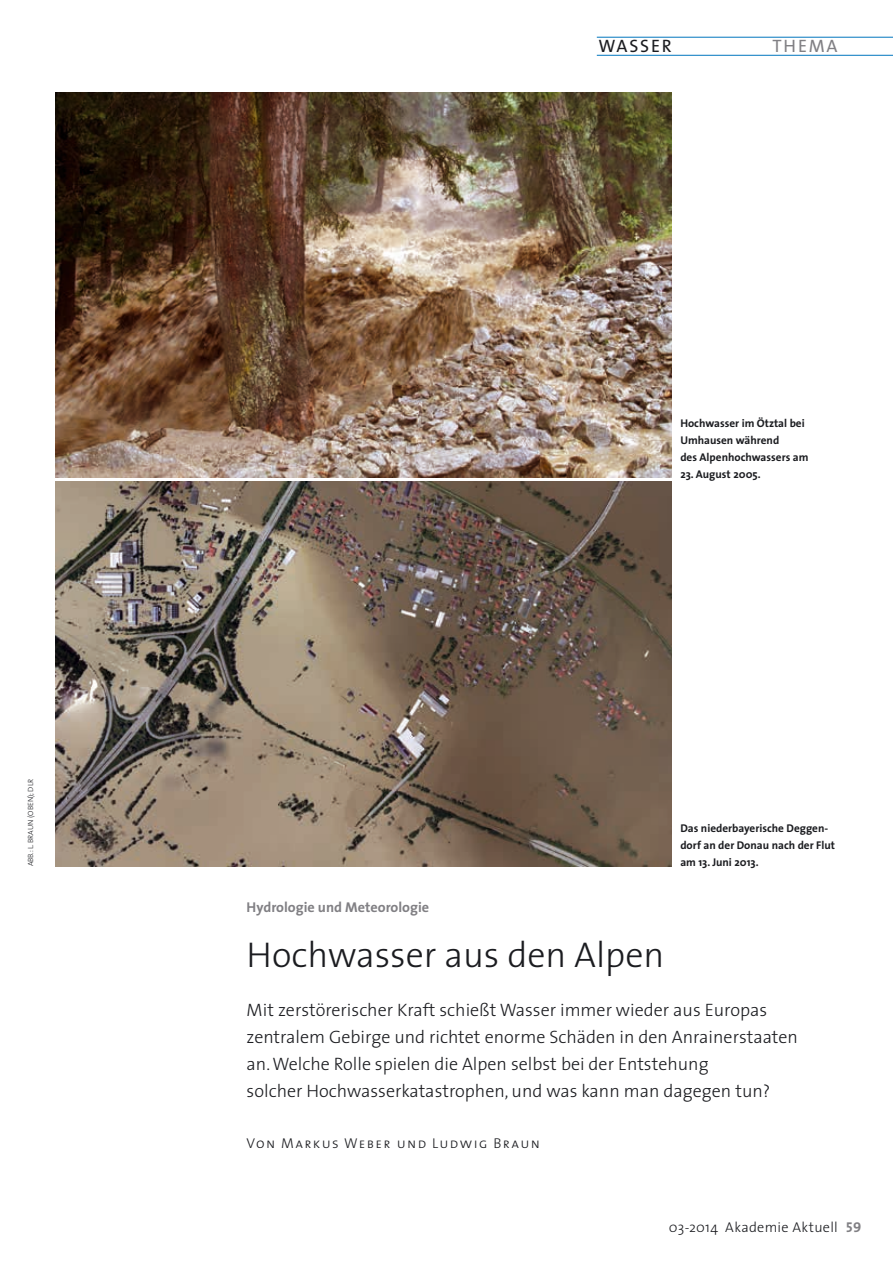
<style>
.page{position:relative;width:893px;height:1263px;background:#fff}
.page>*{position:absolute;margin:0;border:0;box-sizing:border-box;transform-origin:0 0}
.t1{font:300 36px "The Sans";color:#1b1c20}
.t2{font:300 18px/27px "The Sans";color:#1b1c20}
.t3{font:18px "The Sans";letter-spacing:.1em;color:#1b1c20}
.t4{font:18px "The Sans";letter-spacing:.095em;color:#818084}
.t5{font:14.25px "The Sans Light Caps";letter-spacing:.1em;color:#1b1c20}
.t6{font:700 14.25px "The Sans";color:#818084}
.t7{font:300 14.25px "The Sans";letter-spacing:.02em;color:#1b1c20}
.t8{font:700 11.25px/17.1px "The Sans";color:#1b1c20}
.t9{font:7.5px "The Sans Light Caps";color:#1b1c20}
.s1{font-family:"The Sans Bold Caps";font-weight:400;color:#818084}
</style>
<div class="page">
<img style="left:55px;top:93px;width:617px;height:384px">
<img style="left:55px;top:482px;width:617px;height:384px">
<hr style="left:597px;top:55px;width:296px;height:1px;background:#0076be">
<hr style="left:597px;top:37px;width:296px;height:1px;background:#0076be">
<p class="t9" style="left:25px;top:866px;width:88px;rotate:-90deg">Abb.: L. B raun (oben); DLR</p>
<p class="t3" style="left:598px;top:31px;width:75px">WASSER</p>
<p class="t4" style="left:772px;top:31px;width:67px">THEMA</p>
<p class="t8" style="left:680px;top:414px;width:130px">Hochwasser im Ötztal bei<br>Umhausen während<br>des Alpenhochwassers am</p>
<p class="t8" style="left:680px;top:466px;width:82px">23. August 2005.</p>
<p class="t8" style="left:680px;top:819px;width:156px">Das niederbayerische Deggen&shy;dorf an der Donau nach der Flut am 13. Juni 2013.</p>
<p class="t6" style="left:247px;top:895px;width:184px">Hydrologie und Meteorologie</p>
<h1 class="t1" style="left:247px;top:925px;width:419px">Hochwasser aus den Alpen</h1>
<p class="t2" style="left:247px;top:995px;width:553px">Mit zerstörerischer Kraft schießt Wasser immer wieder aus Europas zentralem Gebirge und richtet enorme Schäden in den Anrainerstaaten an. Welche Rolle spielen die Alpen selbst bei der Entstehung<br>solcher Hochwasserkatastrophen, und was kann man dagegen tun?</p>
<p class="t5" style="left:247px;top:1131px;width:295px">Von Markus Weber und Ludwig Braun</p>
<p class="t7" style="left:669px;top:1215px;width:194px">03-2014 Akademie Aktuell <span class="s1">59</span></p>
</div>
